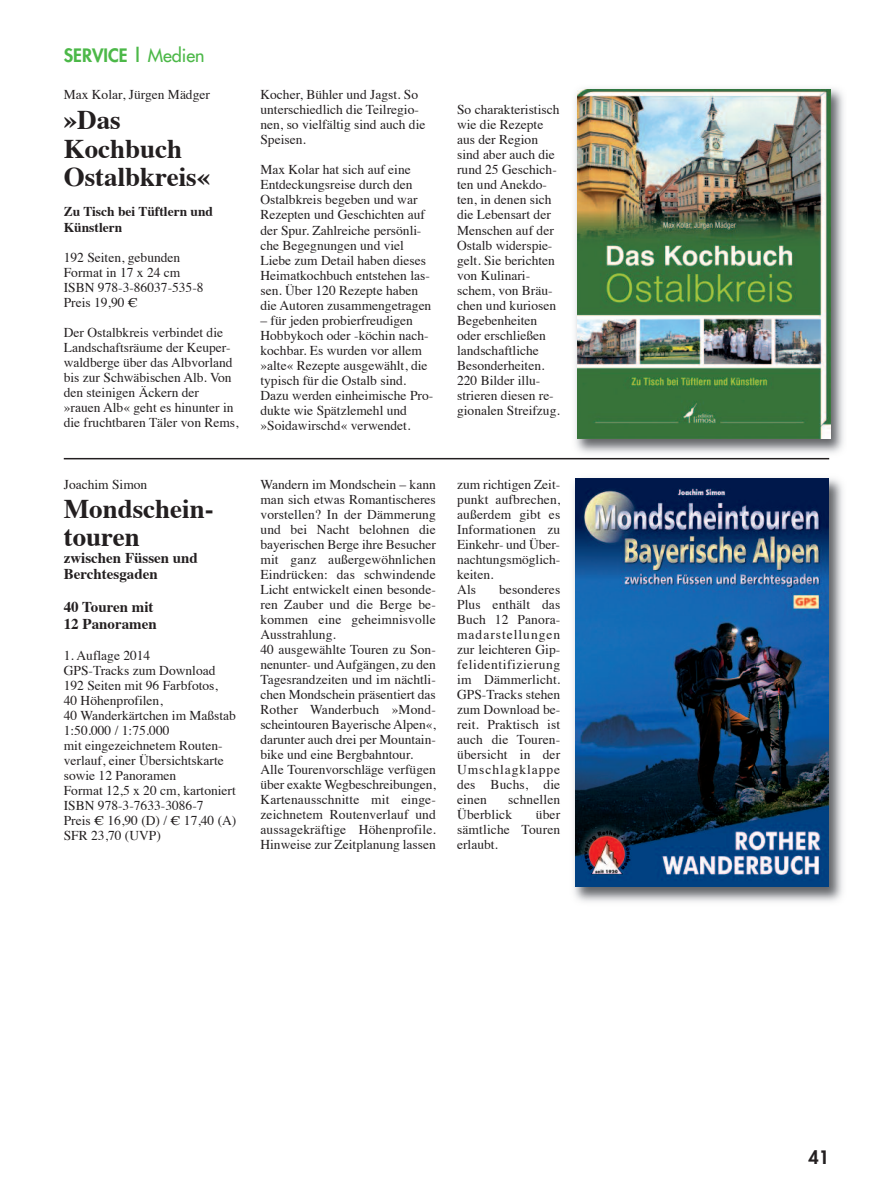
<style>
.page{position:relative;width:893px;height:1191px;background:#fff}
.page>*{position:absolute;margin:0;border:0;box-sizing:border-box;transform-origin:0 0}
.t1{font:700 27px/28.5px "Times";color:#231f20}
.t2{font:800 18px "Futura";color:#4cb848}
.t3{font:800 18px "Futura";color:#231f20}
.t4{font:700 15px/16.5px "Times";color:#231f20}
.t5{font:13.5px/15px "Times";color:#231f20}
.t6{font:700 13.5px/15px "Times";color:#231f20}
.s1{font-weight:400}
</style>
<div class="page">
<img style="left:569px;top:88px;width:275px;height:372px">
<img style="left:577px;top:89px;width:253px;height:350px">
<img style="left:573px;top:478px;width:270px;height:424px">
<img style="left:575px;top:478px;width:253px;height:409px">
<hr style="left:64px;top:458px;width:765px;height:1px;background:#231f20">
<h2 class="t2" style="left:64px;top:47px;width:142px">SERVICE | <span class="s1">Medien</span></h2>
<p class="t5" style="left:64px;top:89px;width:148px">Max Kolar, Jürgen Mädger</p>
<h1 class="t1" style="left:64px;top:108px;width:148px">»Das<br>Kochbuch<br>Ostalbkreis«</h1>
<p class="t6" style="left:64px;top:206px;width:151px">Zu Tisch bei Tüftlern und<br>Künstlern</p>
<p class="t5" style="left:64px;top:251px;width:141px">192 Seiten, gebunden<br>Format in 17 x 24 cm<br>ISBN 978-3-86037-535-8<br>Preis 19,90 €</p>
<p class="t5" style="left:64px;top:326px;width:176px">Der Ostalbkreis verbindet die<br>Landschaftsräume der Keuper&shy;waldberge über das Albvorland bis zur Schwäbischen Alb. Von den steinigen Äckern der »rauen Alb« geht es hinunter in die fruchtbaren Täler von Rems,</p>
<p class="t5" style="left:64px;top:478px;width:85px">Joachim Simon</p>
<h1 class="t1" style="left:64px;top:497px;width:152px">Mondschein&shy;touren</h1>
<p class="t4" style="left:64px;top:551px;width:136px">zwischen Füssen und<br>Berchtesgaden</p>
<p class="t4" style="left:64px;top:600px;width:94px">40 Touren mit<br>12 Panoramen</p>
<p class="t5" style="left:64px;top:649px;width:174px">1. Auflage 2014<br>GPS-Tracks zum Download<br>192 Seiten mit 96 Farbfotos,<br>40 Höhenprofilen,<br>40 Wanderkärtchen im Maßstab<br>1:50.000 / 1:75.000<br>mit eingezeichnetem Routen&shy;verlauf, einer Übersichtskarte sowie 12 Panoramen<br>Format 12,5 x 20 cm, kartoniert<br>ISBN 978-3-7633-3086-7<br>Preis € 16,90 (D) / € 17,40 (A)<br>SFR 23,70 (UVP)</p>
<p class="t5" style="left:260px;top:89px;width:166px">Kocher, Bühler und Jagst. So unterschiedlich die Teilregio&shy;nen, so vielfältig sind auch die<br>Speisen.</p>
<p class="t5" style="left:260px;top:164px;width:172px">Max Kolar hat sich auf eine<br>Entdeckungsreise durch den<br>Ostalbkreis begeben und war<br>Rezepten und Geschichten auf der Spur. Zahlreiche persönli&shy;che Begegnungen und viel<br>Liebe zum Detail haben dieses<br>Heimatkochbuch entstehen las&shy;sen. Über 120 Rezepte haben die Autoren zusammengetragen</p>
<p class="t5" style="left:260px;top:314px;width:174px">– für jeden probierfreudigen<br>Hobbykoch oder -köchin nach&shy;kochbar. Es wurden vor allem »alte« Rezepte ausgewählt, die typisch für die Ostalb sind.<br>Dazu werden einheimische Pro&shy;dukte wie Spätzlemehl und »Soidawirschd« verwendet.</p>
<p class="t5" style="left:457px;top:104px;width:104px">So charakteristisch wie die Rezepte aus der Region sind aber auch die rund 25 Geschich&shy;ten und Anekdo&shy;ten, in denen sich die Lebensart der<br>Menschen auf der<br>Ostalb widerspie&shy;gelt. Sie berichten von Kulinari&shy;schem, von Bräu&shy;chen und kuriosen<br>Begebenheiten oder erschließen landschaftliche<br>Besonderheiten.<br>220 Bilder illu&shy;strieren diesen re&shy;gionalen Streifzug.</p>
<p class="t5" style="left:260px;top:478px;width:177px">Wandern im Mondschein – kann man sich etwas Romantischeres vorstellen? In der Dämmerung und bei Nacht belohnen die bayerischen Berge ihre Besucher mit ganz außergewöhnlichen<br>Eindrücken: das schwindende<br>Licht entwickelt einen besonde&shy;ren Zauber und die Berge be&shy;kommen eine geheimnisvolle<br>Ausstrahlung.<br>40 ausgewählte Touren zu Son&shy;nenunter- und Aufgängen, zu den<br>Tagesrandzeiten und im nächtli&shy;chen Mondschein präsentiert das<br>Rother Wanderbuch »Mond&shy;scheintouren Bayerische Alpen«, darunter auch drei per Mountain&shy;bike und eine Bergbahntour.<br>Alle Tourenvorschläge verfügen über exakte Wegbeschreibungen,<br>Kartenausschnitte mit einge&shy;zeichnetem Routenverlauf und aussagekräftige Höhenprofile.<br>Hinweise zur Zeitplanung lassen</p>
<p class="t5" style="left:457px;top:478px;width:105px">zum richtigen Zeit&shy;punkt aufbrechen, außerdem gibt es<br>Informationen zu<br>Einkehr- und Über&shy;nachtungsmöglich&shy;keiten.<br>Als</p>
<p class="t5" style="left:457px;top:583px;width:105px;text-align:justify;text-indent:42px">besonderes Plus enthält das Buch 12 Panora&shy;madarstellungen zur leichteren Gip&shy;felidentifizierung im Dämmerlicht.<br>GPS-Tracks stehen zum Download be&shy;reit. Praktisch ist auch die Touren&shy;übersicht in der Umschlagklappe des Buchs, die einen</p>
<p class="t5" style="left:457px;top:793px;width:105px;text-indent:51px">schnellen<br>Überblick</p>
<p class="t5" style="left:457px;top:808px;width:105px;text-align:justify;text-indent:79px">über sämtliche Touren erlaubt.</p>
<h2 class="t3" style="left:808px;top:1148px;width:22px">41</h2>
</div>
